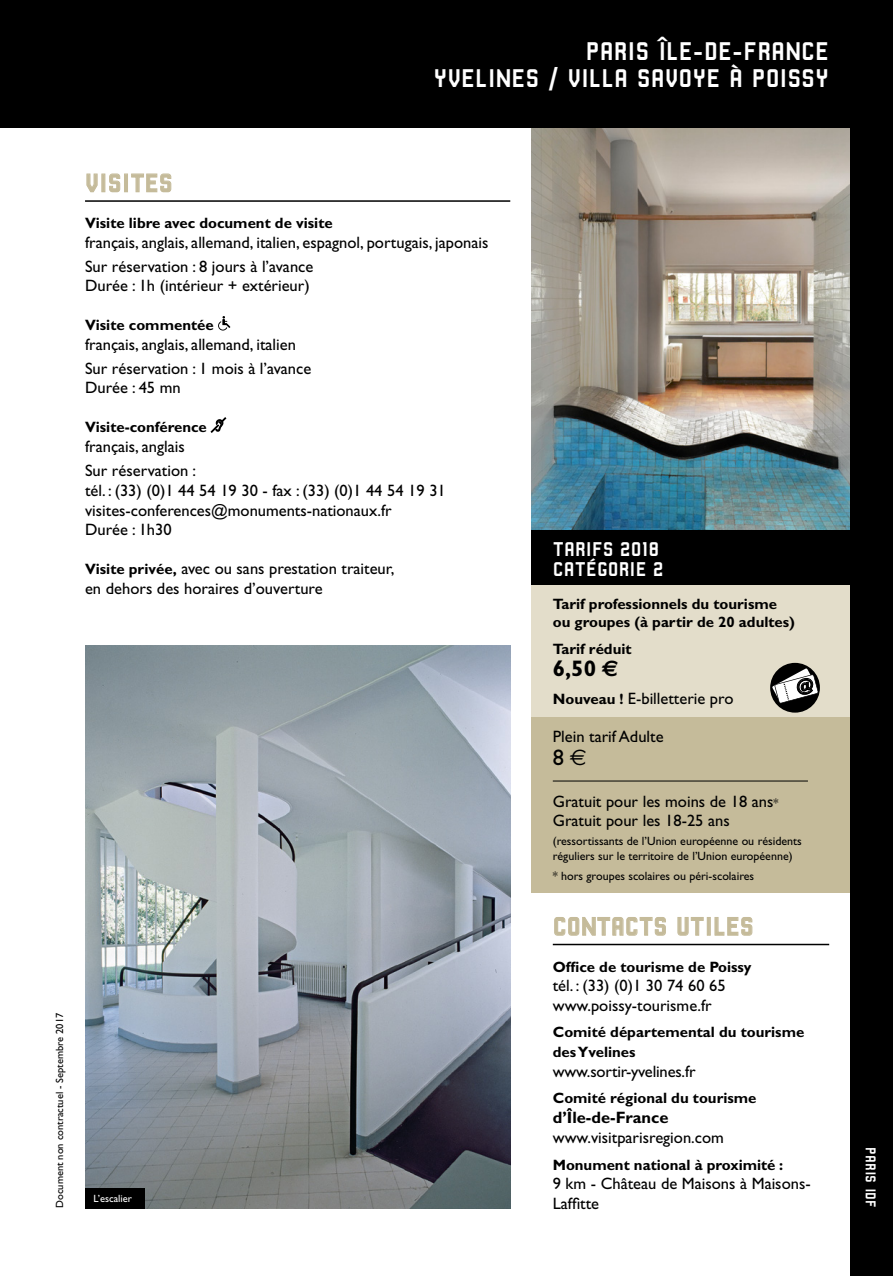
<style>
.page{position:relative;width:893px;height:1276px;background:#fff}
.page>*{position:absolute;margin:0;border:0;box-sizing:border-box;transform-origin:0 0}
.monuments_bandeau_20{font:27px/27px "Robust CMN";letter-spacing:-.005em;color:#fff;text-align:right}
.sous-titre_2016{font:27px "Robust CMN";color:#c5bb9a}
.prix_2016{font:700 22.5px "Gill Sans";color:#000}
.prix_2016-2{font:22.5px "Gill Sans";color:#000}
.titre_tableau{font:21px/19.5px "Robust CMN";color:#fff}
.sur_reservation_espa{font:16.5px/19.8px "Gill Sans";color:#000}
.intertitre_2016{font:16.5px/19.8px "Gill Sans";color:#000}
.intertitre_2016-2{font:700 15px/18px "Gill Sans";color:#000}
.t1{font:15px "Robust CMN";color:#fff}
.info_tarif_2016{font:12px/15px "Gill Sans";color:#000}
.t2{font:10.5px "Gill Sans";color:#000}
.légendes_2016{font:10.5px "Gill Sans";color:#fff}
.s1{font-weight:700;font-size:15px}
.s2{font-family:"Euro Sans"}
.s3{font-size:12px}
.s4{font-weight:700}
</style>
<div class="page">
<img style="left:85px;top:645px;width:425px;height:563px">
<div style="left:85px;top:1188px;width:59px;height:20px;background:#000"></div>
<hr style="left:85px;top:200px;width:425px;height:2px;background:#000">
<svg style="left:86px;top:173px;width:12px;height:20px"></svg>
<div style="left:101px;top:173px;width:4px;height:19px;border:1px solid #c5bb9a"></div>
<svg style="left:109px;top:173px;width:12px;height:20px"></svg>
<div style="left:124px;top:173px;width:4px;height:19px;border:1px solid #c5bb9a"></div>
<svg style="left:131px;top:173px;width:41px;height:20px"></svg>
<svg style="left:218px;top:316px;width:12px;height:14px"></svg>
<svg style="left:211px;top:418px;width:15px;height:14px"></svg>
<div style="left:531px;top:530px;width:341px;height:55px;background:#000"></div>
<div style="left:531px;top:585px;width:341px;height:132px;background:#e3ddca"></div>
<div style="left:531px;top:717px;width:341px;height:175px;background:#c5bb9a"></div>
<img style="left:531px;top:128px;width:319px;height:402px">
<div style="left:770px;top:663px;width:50px;height:49px;background:#000;border-radius:50%"></div>
<hr style="left:553px;top:780px;width:255px;height:1px;background:#000">
<hr style="left:553px;top:943px;width:276px;height:2px;background:#000">
<svg style="left:554px;top:917px;width:112px;height:19px"></svg>
<svg style="left:677px;top:917px;width:27px;height:19px"></svg>
<div style="left:707px;top:917px;width:4px;height:18px;border:1px solid #c5bb9a"></div>
<svg style="left:714px;top:917px;width:39px;height:19px"></svg>
<div style="left:850px;top:0;width:43px;height:1276px;background:#000"></div>
<div style="left:0;top:0;width:893px;height:128px;background:#000"></div>
<svg style="left:772px;top:668px;width:47px;height:44px"></svg>
<p class="monuments_bandeau_20" style="left:433px;top:37px;width:397px">PARIS ÎLE-DE-FRANCE<br>YVELINES / VILLA SAVOYE À POISSY</p>
<p class="sous-titre_2016" style="left:85px;top:168px;width:89px">VISITES</p>
<p class="intertitre_2016-2" style="left:85px;top:214px;width:249px">Visite libre avec document de visite</p>
<p class="sur_reservation_espa" style="left:85px;top:232px;width:405px">français, anglais, allemand, italien, espagnol, portugais, japonais</p>
<p class="sur_reservation_espa" style="left:85px;top:256px;width:230px">Sur réservation : 8 jours à l’avance</p>
<p class="sur_reservation_espa" style="left:85px;top:276px;width:226px">Durée : 1h (intérieur + extérieur)</p>
<p class="intertitre_2016-2" style="left:85px;top:316px;width:130px">Visite commentée</p>
<p class="sur_reservation_espa" style="left:85px;top:334px;width:212px">français, anglais, allemand, italien</p>
<p class="sur_reservation_espa" style="left:85px;top:358px;width:228px">Sur réservation : 1 mois à l’avance</p>
<p class="sur_reservation_espa" style="left:85px;top:378px;width:97px">Durée : 45 mn</p>
<p class="intertitre_2016-2" style="left:85px;top:418px;width:123px">Visite-conférence</p>
<p class="sur_reservation_espa" style="left:85px;top:436px;width:101px">français, anglais</p>
<p class="sur_reservation_espa" style="left:85px;top:461px;width:362px">Sur réservation :<br>tél. : (33) (0)1 44 54 19 30 - fax : (33) (0)1 44 54 19 31 visites-conferences@monuments-nationaux.fr</p>
<p class="sur_reservation_espa" style="left:85px;top:520px;width:88px">Durée : 1h30</p>
<p class="sur_reservation_espa" style="left:85px;top:559px;width:311px"><span class="s1">Visite privée,</span> avec ou sans prestation traiteur, en dehors des horaires d’ouverture</p>
<p class="t2" style="left:54px;top:1208px;width:197px;rotate:-90deg">Document non contractuel - Septembre 2017</p>
<p class="légendes_2016" style="left:94px;top:1192px;width:40px">L’escalier</p>
<p class="titre_tableau" style="left:553px;top:539px;width:112px">TARIFS 2018<br>CATÉGORIE 2</p>
<p class="intertitre_2016-2" style="left:553px;top:595px;width:244px">Tarif professionnels du tourisme ou groupes (à partir de 20 adultes)</p>
<p class="intertitre_2016-2" style="left:553px;top:639px;width:80px">Tarif réduit</p>
<p class="prix_2016" style="left:553px;top:655px;width:67px">6,50 <span class="s2">€</span></p>
<p class="sur_reservation_espa" style="left:553px;top:689px;width:182px"><span class="s1">Nouveau !</span> E-billetterie pro</p>
<p class="sur_reservation_espa" style="left:553px;top:726px;width:112px">Plein tarif Adulte</p>
<p class="prix_2016-2" style="left:553px;top:744px;width:35px">8<span class="s2">€</span></p>
<p class="sur_reservation_espa" style="left:553px;top:791px;width:227px">Gratuit pour les moins de 18 ans<span class="s3">*</span></p>
<p class="sur_reservation_espa" style="left:553px;top:810px;width:178px">Gratuit pour les 18-25 ans</p>
<p class="info_tarif_2016" style="left:553px;top:834px;width:251px">(ressortissants de l’Union européenne ou résidents réguliers sur le territoire de l’Union européenne)</p>
<p class="info_tarif_2016" style="left:553px;top:868px;width:203px">* hors groupes scolaires ou péri-scolaires</p>
<p class="sous-titre_2016" style="left:553px;top:911px;width:202px">CONTACTS UTILES</p>
<p class="intertitre_2016-2" style="left:553px;top:957px;width:200px">Office de tourisme de Poissy</p>
<p class="sur_reservation_espa" style="left:553px;top:976px;width:174px">tél. : (33) (0)1 30 74 60 65 www.poissy-tourisme.fr</p>
<p class="intertitre_2016-2" style="left:553px;top:1022px;width:253px;line-height:19.8px">Comité départemental du tourisme des Yvelines</p>
<p class="intertitre_2016" style="left:553px;top:1061px;width:144px">www.sortir-yvelines.fr</p>
<p class="intertitre_2016-2" style="left:553px;top:1089px;width:205px">Comité régional du tourisme</p>
<p class="intertitre_2016" style="left:553px;top:1108px;width:173px"><span class="s4">d’Île-de-France </span>www.visitparisregion.com</p>
<p class="intertitre_2016-2" style="left:553px;top:1155px;width:232px">Monument national à proximité :</p>
<p class="sur_reservation_espa" style="left:553px;top:1173px;width:259px">9 km - Château de Maisons à Maisons-</p>
<p class="t1" style="left:879px;top:1147px;width:62px;rotate:90deg">PARIS IDF</p>
</div>
